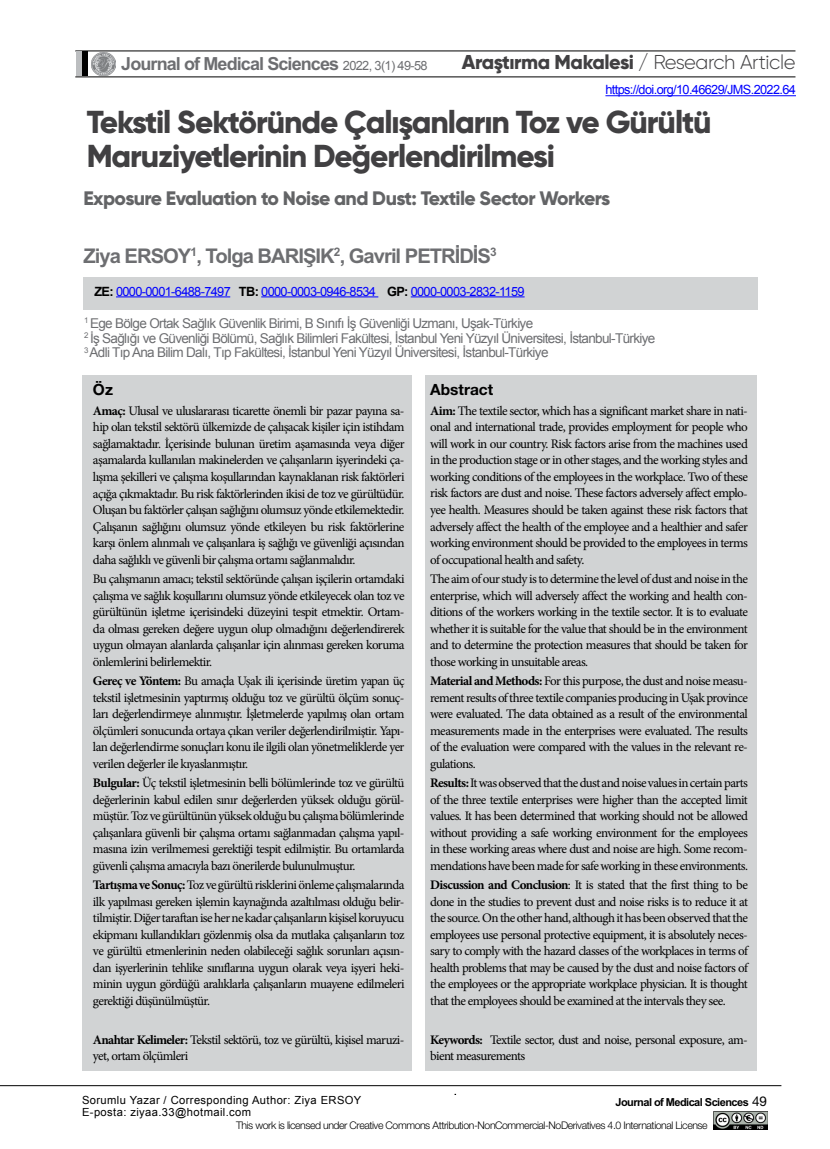
<style>
.page{position:relative;width:830px;height:1149px;background:#fff}
.page>*{position:absolute;margin:0;border:0;box-sizing:border-box;transform-origin:0 0}
.t1{font:800 31.65px/34.8px "Gilroy";letter-spacing:-.035em;color:#414042}
.t2{font:700 20.25px "Arial";letter-spacing:-.05em;color:#6d6e71}
.t3{font:800 20.1px "Gilroy";letter-spacing:-.02em;color:#414042}
.t4{font:800 19.5px "Gilroy";letter-spacing:-.03em;color:#636466}
.t5{font:700 18px "Arial";letter-spacing:-.05em;color:#6d6e71}
.t6{font:700 15.45px "Helvetica Neue LT Pro";color:#000}
.t7{font:13.5px/14.9px "Arial";letter-spacing:-.05em;color:#6d6e71}
.t8{font:13.05px/16.5px "Minion Pro";letter-spacing:-.045em;color:#000;text-align:justify}
.t9{font:12.75px "Arial";letter-spacing:-.05em;color:#00f}
.t10{font:11.25px/12.3px "Arial";letter-spacing:.035em;color:#000}
.t11{font:700 10.95px "Arial";letter-spacing:-.05em;color:#000}
.t12{font:300 10.5px "Helvetica Neue LT Pro";letter-spacing:-.04em;color:#000}
.s1{font-weight:400;font-size:12.75px}
.s2{font-weight:300}
.s3{font-weight:700;color:#000}
.s4{font-weight:700}
.s5{font-family:"Helvetica Neue LT Pro";font-weight:400;font-size:13.5px}
</style>
<div class="page">
<hr style="left:0;top:1084px;width:781px;height:1px;background:#000">
<hr style="left:75px;top:51px;width:720px;height:1px;background:#000">
<hr style="left:75px;top:77px;width:720px;height:1px;background:#000">
<div style="left:76px;top:52px;width:6px;height:24px;background:#bcbec0"></div>
<div style="left:82px;top:52px;width:6px;height:24px;background:#000"></div>
<img style="left:92px;top:52px;width:23px;height:23px">
<div style="left:82px;top:375px;width:674px;height:695px;background:#d1d3d4"></div>
<div style="left:412px;top:370px;width:12px;height:704px;background:#fff"></div>
<div style="left:83px;top:277px;width:674px;height:33px;background:#d1d3d4"></div>
<hr style="left:116px;top:296px;width:114px;height:1px;background:#00f">
<hr style="left:261px;top:296px;width:117px;height:1px;background:#00f">
<hr style="left:410px;top:296px;width:114px;height:1px;background:#00f">
<img style="left:713px;top:1111px;width:54px;height:17px">
<hr style="left:605px;top:95px;width:190px;height:1px;background:#00f">
<h3 class="t5" style="left:121px;top:53px;width:308px">Journal of Medical Sciences <span class="s1">2022, 3(1) 49-58</span></h3>
<h3 class="t3" style="left:461px;top:49px;width:335px">Araştırma Makalesi <span class="s2">/ Research Article</span></h3>
<p class="t9" style="left:605px;top:81px;width:192px">https://doi.org/10.46629/JMS.2022.64</p>
<h1 class="t1" style="left:87px;top:104px;width:626px">Tekstil Sektöründe Çalışanların Toz ve Gürültü<br>Maruziyetlerinin Değerlendirilmesi</h1>
<h3 class="t4" style="left:83px;top:186px;width:528px">Exposure Evaluation to Noise and Dust: Textile Sector Workers</h3>
<h2 class="t2" style="left:83px;top:243px;width:414px">Ziya ERSOY<sup>1</sup>, Tolga BARIŞIK<sup>2</sup>, Gavril PETRİDİS<sup>3</sup></h2>
<p class="t9" style="left:94px;top:282px;width:431px"><span class="s3">ZE:</span> 0000-0001-6488-7497 <span class="s3">TB:</span> 0000-0003-0946-8534 <span class="s3">GP:</span> 0000-0003-2832-1159</p>
<p class="t7" style="left:84px;top:315px;width:572px"><sup>1</sup> Ege Bölge Ortak Sağlık Güvenlik Birimi, B Sınıfı İş Güvenliği Uzmanı, Uşak-Türkiye<br><sup>2</sup> İş Sağlığı ve Güvenliği Bölümü, Sağlık Bilimleri Fakültesi, İstanbul Yeni Yüzyıl Üniversitesi, İstanbul-Türkiye<br><sup>3</sup> Adli Tıp Ana Bilim Dalı, Tıp Fakültesi, İstanbul Yeni Yüzyıl Üniversitesi, İstanbul-Türkiye</p>
<p class="t6" style="left:93px;top:380px;width:22px">Öz</p>
<p class="t8" style="left:93px;top:402px;width:313px"><span class="s4">Amaç:</span> Ulusal ve uluslararası ticarette önemli bir pazar payına sa&shy;hip olan tekstil sektörü ülkemizde de çalışacak kişiler için istihdam sağlamaktadır. İçerisinde bulunan üretim aşamasında veya diğer aşamalarda kullanılan makinelerden ve çalışanların işyerindeki ça&shy;lışma şekilleri ve çalışma koşullarından kaynaklanan risk faktörleri açığa çıkmaktadır. Bu risk faktörlerinden ikisi de toz ve gürültüdür.<br>Oluşan bu faktörler çalışan sağlığını olumsuz yönde etkilemektedir.<br>Çalışanın sağlığını olumsuz yönde etkileyen bu risk faktörlerine karşı önlem alınmalı ve çalışanlara iş sağlığı ve güvenliği açısından daha sağlıklı ve güvenli bir çalışma ortamı sağlanmalıdır.</p>
<p class="t8" style="left:93px;top:570px;width:313px">Bu çalışmanın amacı; tekstil sektöründe çalışan işçilerin ortamdaki çalışma ve sağlık koşullarını olumsuz yönde etkileyecek olan toz ve gürültünün işletme içerisindeki düzeyini tespit etmektir. Ortam&shy;da olması gereken değere uygun olup olmadığını değerlendirerek uygun olmayan alanlarda çalışanlar için alınması gereken koruma önlemlerini belirlemektir.</p>
<p class="t8" style="left:93px;top:672px;width:313px"><span class="s4">Gereç ve Yöntem:</span> Bu amaçla Uşak ili içerisinde üretim yapan üç tekstil işletmesinin yaptırmış olduğu toz ve gürültü ölçüm sonuç&shy;ları değerlendirmeye alınmıştır. İşletmelerde yapılmış olan ortam ölçümleri sonucunda ortaya çıkan veriler değerlendirilmiştir. Yapı&shy;lan değerlendirme sonuçları konu ile ilgili olan yönetmeliklerde yer verilen değerler ile kıyaslanmıştır.</p>
<p class="t8" style="left:93px;top:774px;width:313px"><span class="s4">Bulgular:</span> Üç tekstil işletmesinin belli bölümlerinde toz ve gürültü değerlerinin kabul edilen sınır değerlerden yüksek olduğu görül&shy;müştür. Toz ve gürültünün yüksek olduğu bu çalışma bölümlerinde çalışanlara güvenli bir çalışma ortamı sağlanmadan çalışma yapıl&shy;masına izin verilmemesi gerektiği tespit edilmiştir. Bu ortamlarda güvenli çalışma amacıyla bazı önerilerde bulunulmuştur.</p>
<p class="t8" style="left:93px;top:876px;width:313px"><span class="s4">Tartışma ve Sonuç:</span> Toz ve gürültü risklerini önleme çalışmalarında ilk yapılması gereken işlemin kaynağında azaltılması olduğu belir&shy;tilmiştir. Diğer taraftan ise her ne kadar çalışanların kişisel koruyucu ekipmanı kullandıkları gözlenmiş olsa da mutlaka çalışanların toz ve gürültü etmenlerinin neden olabileceği sağlık sorunları açısın&shy;dan işyerlerinin tehlike sınıflarına uygun olarak veya işyeri heki&shy;minin uygun gördüğü aralıklarla çalışanların muayene edilmeleri gerektiği düşünülmüştür.</p>
<p class="t8" style="left:93px;top:1031px;width:313px"><span class="s4">Anahtar Kelimeler:</span> Tekstil sektörü, toz ve gürültü, kişisel maruzi&shy;yet, ortam ölçümleri</p>
<p class="t6" style="left:430px;top:380px;width:64px">Abstract</p>
<p class="t8" style="left:430px;top:402px;width:319px"><span class="s4">Aim:</span> The textile sector, which has a significant market share in nati&shy;onal and international trade, provides employment for people who will work in our country. Risk factors arise from the machines used in the production stage or in other stages, and the working styles and working conditions of the employees in the workplace. Two of these risk factors are dust and noise. These factors adversely affect emplo&shy;yee health. Measures should be taken against these risk factors that adversely affect the health of the employee and a healthier and safer working environment should be provided to the employees in terms of occupational health and safety.</p>
<p class="t8" style="left:430px;top:570px;width:319px">The aim of our study is to determine the level of dust and noise in the enterprise, which will adversely affect the working and health con&shy;ditions of the workers working in the textile sector. It is to evaluate whether it is suitable for the value that should be in the environment and to determine the protection measures that should be taken for those working in unsuitable areas.</p>
<p class="t8" style="left:430px;top:672px;width:319px"><span class="s4">Material and Methods:</span> For this purpose, the dust and noise measu&shy;rement results of three textile companies producing in Uşak province were evaluated. The data obtained as a result of the environmental measurements made in the enterprises were evaluated. The results of the evaluation were compared with the values in the relevant re&shy;gulations.</p>
<p class="t8" style="left:430px;top:774px;width:319px"><span class="s4">Results:</span> It was observed that the dust and noise values in certain parts of the three textile enterprises were higher than the accepted limit values. It has been determined that working should not be allowed without providing a safe working environment for the employees in these working areas where dust and noise are high. Some recom&shy;mendations have been made for safe working in these environments.</p>
<p class="t8" style="left:430px;top:876px;width:319px"><span class="s4">Discussion and Conclusion</span>: It is stated that the first thing to be done in the studies to prevent dust and noise risks is to reduce it at the source. On the other hand, although it has been observed that the employees use personal protective equipment, it is absolutely neces&shy;sary to comply with the hazard classes of the workplaces in terms of health problems that may be caused by the dust and noise factors of the employees or the appropriate workplace physician. It is thought that the employees should be examined at the intervals they see.</p>
<p class="t8" style="left:430px;top:1031px;width:319px"><span class="s4">Keywords:</span> Textile sector, dust and noise, personal exposure, am&shy;bient measurements</p>
<p class="t10" style="left:82px;top:1093px;width:281px">Sorumlu Yazar / Corresponding Author: Ziya ERSOY<br>E-posta: ziyaa.33@hotmail.com</p>
<p class="t12" style="left:236px;top:1118px;width:473px">This work is licensed under Creative Commons Attribution-NonCommercial-NoDerivatives 4.0 International License</p>
<p class="t11" style="left:615px;top:1095px;width:153px">Journal of Medical Sciences <span class="s5">49</span></p>
</div>
